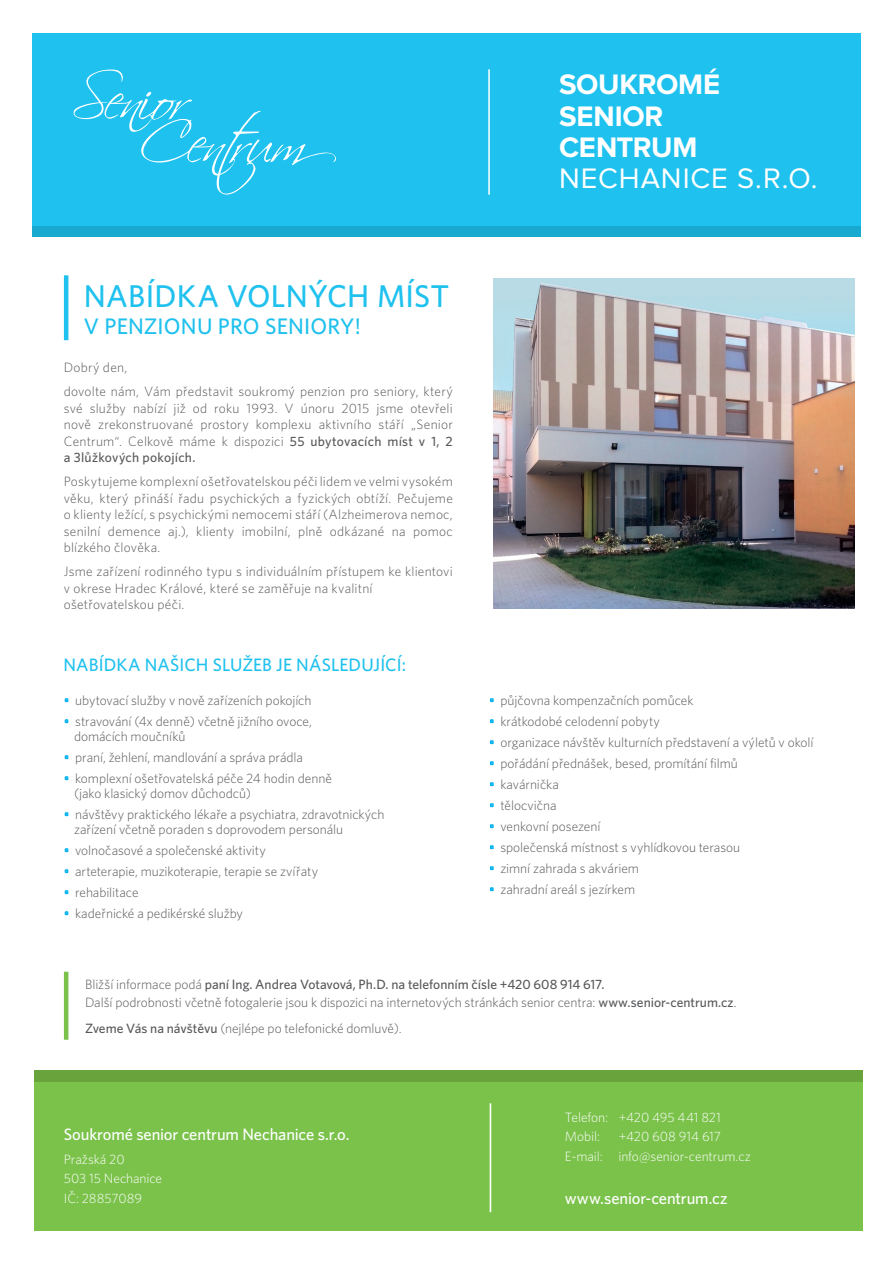
<style>
.page{position:relative;width:893px;height:1263px;background:#fff}
.page>*{position:absolute;margin:0;border:0;box-sizing:border-box;transform-origin:0 0}
.t1{font:500 31.5px "Whitney";letter-spacing:.005em;color:#1fc1ee}
.t2{font:700 29.25px/31.3px "Proxima Nova";letter-spacing:-.01em;color:#fff}
.t3{font:29.25px "Proxima Nova";letter-spacing:.03em;color:#fff}
.t4{font:500 22.5px "Whitney";letter-spacing:.005em;color:#1fc1ee}
.t5{font:500 18px "Whitney";letter-spacing:.005em;color:#1fc1ee}
.t6{font:500 16.5px "Whitney";letter-spacing:-.01em;color:#fff}
.t7{font:300 13.5px/16.5px "Whitney";color:#57585a}
.t8{font:300 13.5px/19.5px "Whitney";letter-spacing:-.005em;color:#fff}
.t9{font:300 13.5px/24px "Whitney";letter-spacing:.02em;color:#57585a}
.s1{font-weight:500}
.s2{color:#1fc1ee}
</style>
<div class="page">
<div style="left:34px;top:1070px;width:829px;height:13px;background:#68a33c"></div>
<div style="left:34px;top:1083px;width:829px;height:148px;background:#7bc24b"></div>
<div style="left:32px;top:225px;width:829px;height:12px;background:#18a9d1"></div>
<div style="left:32px;top:33px;width:829px;height:193px;background:#1fc1ee"></div>
<svg style="left:74px;top:70px;width:262px;height:125px"></svg>
<hr style="left:64px;top:275px;width:4px;height:65px;background:#1fc1ee">
<hr style="left:64px;top:972px;width:4px;height:68px;background:#7bc24b">
<hr style="left:488px;top:69px;width:2px;height:126px;background:#fff">
<hr style="left:490px;top:1103px;width:1px;height:109px;background:#fff">
<img style="left:493px;top:279px;width:362px;height:329px">
<svg style="left:65px;top:698px;width:4px;height:4px"></svg>
<svg style="left:65px;top:719px;width:4px;height:4px"></svg>
<svg style="left:65px;top:755px;width:4px;height:4px"></svg>
<svg style="left:65px;top:776px;width:4px;height:4px"></svg>
<svg style="left:65px;top:812px;width:4px;height:4px"></svg>
<svg style="left:65px;top:848px;width:4px;height:4px"></svg>
<svg style="left:65px;top:869px;width:4px;height:4px"></svg>
<svg style="left:65px;top:890px;width:4px;height:4px"></svg>
<svg style="left:65px;top:911px;width:4px;height:4px"></svg>
<svg style="left:490px;top:698px;width:4px;height:4px"></svg>
<svg style="left:490px;top:719px;width:4px;height:4px"></svg>
<svg style="left:490px;top:740px;width:4px;height:4px"></svg>
<svg style="left:490px;top:761px;width:4px;height:4px"></svg>
<svg style="left:490px;top:782px;width:4px;height:4px"></svg>
<svg style="left:490px;top:803px;width:4px;height:4px"></svg>
<svg style="left:490px;top:824px;width:4px;height:4px"></svg>
<svg style="left:490px;top:845px;width:4px;height:4px"></svg>
<svg style="left:490px;top:866px;width:4px;height:4px"></svg>
<svg style="left:490px;top:887px;width:4px;height:4px"></svg>
<h1 class="t1" style="left:84px;top:277px;width:367px">NABÍDKA VOLNÝCH MÍST</h1>
<h3 class="t4" style="left:84px;top:312px;width:278px">V PENZIONU PRO SENIORY!</h3>
<p class="t9" style="left:64px;top:355px;width:391px">Dobrý den,<br>dovolte nám, Vám představit soukromý penzion pro seniory, který</p>
<p class="t7" style="left:64px;top:399px;width:391px;text-align:justify">své služby nabízí již od roku 1993. V únoru 2015 jsme otevřeli nově zrekonstruované prostory komplexu aktivního stáří „Senior Centrum“. Celkově máme k dispozici <span class="s1">55 ubytovacích míst v 1, 2 a 3lůžkových pokojích.</span></p>
<p class="t7" style="left:64px;top:473px;width:391px;text-align:justify">Poskytujeme komplexní ošetřovatelskou péči lidem ve velmi vysokém věku, který přináší řadu psychických a fyzických obtíží. Pečujeme o klienty ležící, s psychickými nemocemi stáří (Alzheimerova nemoc, senilní demence aj.), klienty imobilní, plně odkázané na pomoc blízkého člověka.</p>
<p class="t7" style="left:64px;top:563px;width:391px">Jsme zařízení rodinného typu s individuálním přístupem ke klientovi v okrese Hradec Králové, které se zaměřuje na kvalitní ošetřovatelskou péči.</p>
<h3 class="t5" style="left:64px;top:654px;width:344px">NABÍDKA NAŠICH SLUŽEB JE NÁSLEDUJÍCÍ:</h3>
<p class="t7" style="left:64px;top:692px;width:249px"><span class="s2">•</span> ubytovací služby v nově zařízeních pokojích</p>
<p class="t7" style="left:74px;top:713px;width:240px;line-height:15px;text-indent:-10px"><span class="s2">•</span> stravování (4x denně) včetně jižního ovoce, domácích moučníků</p>
<p class="t7" style="left:64px;top:749px;width:241px"><span class="s2">•</span> praní, žehlení, mandlování a správa prádla</p>
<p class="t7" style="left:74px;top:770px;width:259px;line-height:15px;text-indent:-10px"><span class="s2">•</span> komplexní ošetřovatelská péče 24 hodin denně (jako klasický domov důchodců)</p>
<p class="t7" style="left:74px;top:806px;width:312px;line-height:15px;text-indent:-10px"><span class="s2">•</span> návštěvy praktického lékaře a psychiatra, zdravotnických zařízení včetně poraden s doprovodem personálu</p>
<p class="t7" style="left:64px;top:842px;width:204px"><span class="s2">•</span> volnočasové a společenské aktivity</p>
<p class="t7" style="left:64px;top:863px;width:256px"><span class="s2">•</span> arteterapie, muzikoterapie, terapie se zvířaty</p>
<p class="t7" style="left:64px;top:884px;width:76px"><span class="s2">•</span> rehabilitace</p>
<p class="t7" style="left:64px;top:905px;width:181px"><span class="s2">•</span> kadeřnické a pedikérské služby</p>
<h2 class="t2" style="left:559px;top:70px;width:162px">SOUKROMÉ<br>SENIOR<br>CENTRUM</h2>
<h2 class="t3" style="left:559px;top:165px;width:260px">NECHANICE S.R.O.</h2>
<p class="t7" style="left:489px;top:692px;width:206px"><span class="s2">•</span> půjčovna kompenzačních pomůcek</p>
<p class="t7" style="left:489px;top:713px;width:172px"><span class="s2">•</span> krátkodobé celodenní pobyty</p>
<p class="t7" style="left:489px;top:734px;width:326px"><span class="s2">•</span> organizace návštěv kulturních představení a výletů v okolí</p>
<p class="t7" style="left:489px;top:755px;width:250px"><span class="s2">•</span> pořádání přednášek, besed, promítání filmů</p>
<p class="t7" style="left:489px;top:776px;width:71px"><span class="s2">•</span> kavárnička</p>
<p class="t7" style="left:489px;top:797px;width:69px"><span class="s2">•</span> tělocvična</p>
<p class="t7" style="left:489px;top:818px;width:113px"><span class="s2">•</span> venkovní posezení</p>
<p class="t7" style="left:489px;top:839px;width:253px"><span class="s2">•</span> společenská místnost s vyhlídkovou terasou</p>
<p class="t7" style="left:489px;top:860px;width:151px"><span class="s2">•</span> zimní zahrada s akváriem</p>
<p class="t7" style="left:489px;top:881px;width:148px"><span class="s2">•</span> zahradní areál s jezírkem</p>
<p class="t7" style="left:85px;top:975px;width:653px;line-height:18px">Bližší informace podá <span class="s1">paní Ing. Andrea Votavová, Ph.D. na telefonním čísle +420 608 914 617.<br></span>Další podrobnosti včetně fotogalerie jsou k dispozici na internetových stránkách senior centra: <span class="s1">www.senior-centrum.cz</span>.</p>
<p class="t7" style="left:85px;top:1019px;width:318px"><span class="s1">Zveme Vás na návštěvu</span> (nejlépe po telefonické domluvě).</p>
<p class="t6" style="left:64px;top:1124px;width:287px">Soukromé senior centrum Nechanice s.r.o.</p>
<p class="t8" style="left:64px;top:1149px;width:100px">Pražská 20<br>503 15 Nechanice<br>IČ: 28857089</p>
<p class="t8" style="left:565px;top:1107px;width:158px">Telefon: +420 495 441 821<br>Mobil:</p>
<p class="t8" style="left:565px;top:1126px;width:187px;text-indent:54px">+420 608 914 617<br>E-mail: info@senior-centrum.cz</p>
<p class="t6" style="left:565px;top:1188px;width:164px">www.senior-centrum.cz</p>
</div>
